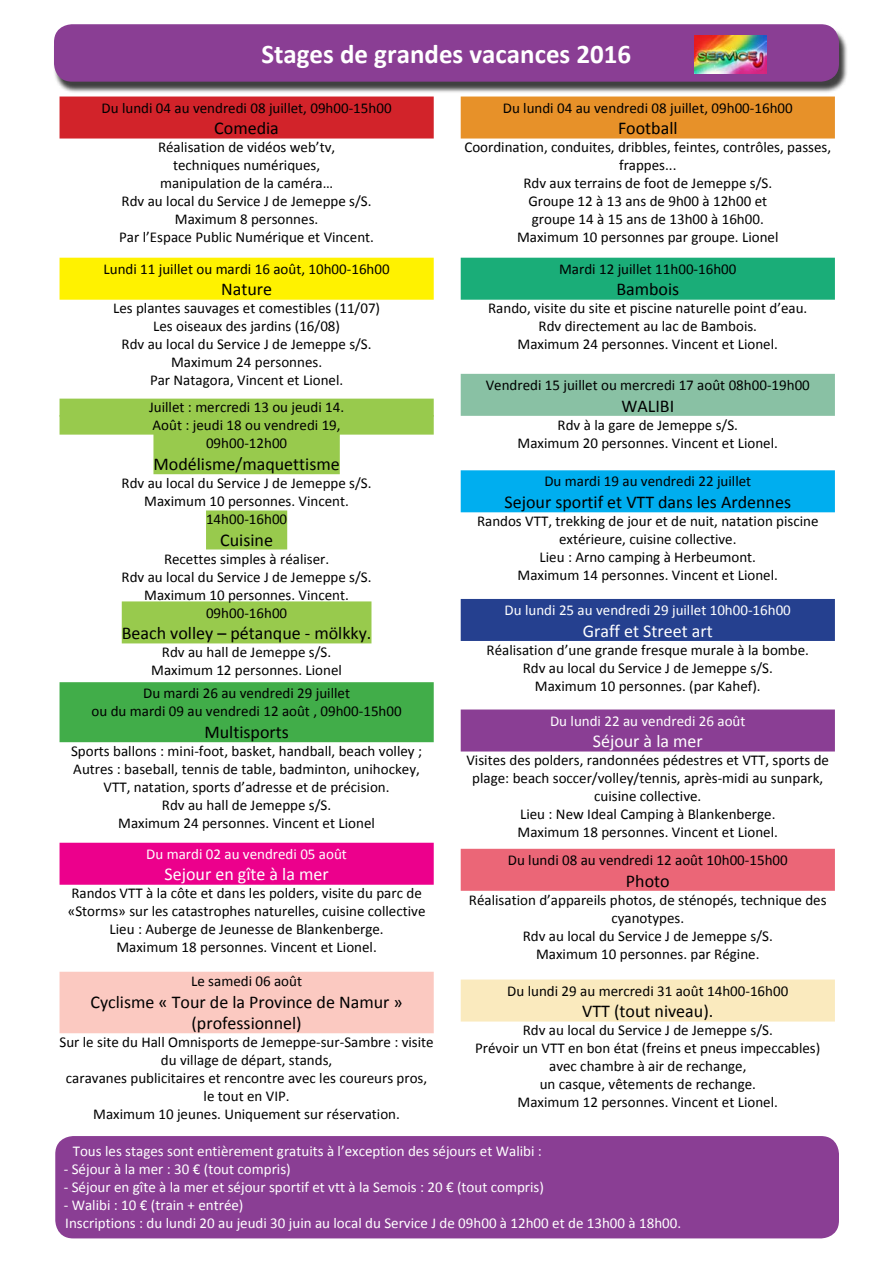
<style>
.page{position:relative;width:893px;height:1263px;background:#fff}
.page>*{position:absolute;margin:0;border:0;box-sizing:border-box;transform-origin:0 0}
.t1{font:700 27px "Calibri";color:#fff}
.t2{font:18px/21.6px "Calibri";color:#000;text-align:center}
.t3{font:18px "Calibri";color:#fff}
.t4{font:15px/18px "Calibri";color:#000;text-align:center}
.t5{font:15px/18px "Calibri";color:#fff}
</style>
<div class="page">
<div style="left:54px;top:27px;width:794px;height:66px;background:#000;opacity:.75"></div>
<div style="left:54px;top:24px;width:785px;height:58px;background:#8a3e94;border-radius:18px"></div>
<div style="left:60px;top:97px;width:374px;height:42px;background:#d2232a"></div>
<div style="left:461px;top:97px;width:374px;height:42px;background:#e79129"></div>
<div style="left:60px;top:258px;width:374px;height:42px;background:#fff200"></div>
<div style="left:461px;top:258px;width:374px;height:42px;background:#1aad78"></div>
<div style="left:60px;top:399px;width:374px;height:18px;background:#98ca4d"></div>
<div style="left:60px;top:415px;width:374px;height:20px;background:#98ca4d"></div>
<div style="left:153px;top:434px;width:187px;height:40px;background:#98ca4d"></div>
<div style="left:206px;top:510px;width:81px;height:39px;background:#98ca4d"></div>
<div style="left:122px;top:601px;width:249px;height:42px;background:#98ca4d"></div>
<div style="left:461px;top:374px;width:374px;height:42px;background:#89c1a4"></div>
<div style="left:461px;top:470px;width:374px;height:42px;background:#00aeef"></div>
<div style="left:60px;top:682px;width:374px;height:60px;background:#41ad49"></div>
<div style="left:461px;top:599px;width:374px;height:42px;background:#25408f"></div>
<div style="left:55px;top:1136px;width:784px;height:102px;background:#8a3e94;border-radius:18px"></div>
<div style="left:461px;top:709px;width:374px;height:42px;background:#8a3e94"></div>
<div style="left:60px;top:843px;width:374px;height:42px;background:#ec008c"></div>
<div style="left:60px;top:972px;width:374px;height:61px;background:#fbc9c1"></div>
<div style="left:461px;top:979px;width:374px;height:42px;background:#faeabe"></div>
<div style="left:461px;top:849px;width:374px;height:42px;background:#eb6677"></div>
<img style="left:694px;top:36px;width:73px;height:37px">
<h1 class="t1" style="left:261px;top:37px;width:371px">Stages de grandes vacances 2016</h1>
<p class="t4" style="left:102px;top:99px;width:292px">Du lundi 04 au vendredi 08 juillet, 09h00-15h00</p>
<p class="t2" style="left:214px;top:118px;width:66px">Comedia</p>
<p class="t4" style="left:119px;top:138px;width:256px">Réalisation de vidéos web’tv,<br>techniques numériques,<br>manipulation de la caméra…<br>Rdv au local du Service J de Jemeppe s/S.<br>Maximum 8 personnes.<br>Par l’Espace Public Numérique et Vincent.</p>
<p class="t4" style="left:503px;top:99px;width:292px">Du lundi 04 au vendredi 08 juillet, 09h00-16h00</p>
<p class="t2" style="left:618px;top:118px;width:61px">Football</p>
<p class="t4" style="left:464px;top:138px;width:368px">Coordination, conduites, dribbles, feintes, contrôles, passes, frappes...<br>Rdv aux terrains de foot de Jemeppe s/S.<br>Groupe 12 à 13 ans de 9h00 à 12h00 et<br>groupe 14 à 15 ans de 13h00 à 16h00.<br>Maximum 10 personnes par groupe. Lionel</p>
<p class="t4" style="left:103px;top:260px;width:288px">Lundi 11 juillet ou mardi 16 août, 10h00-16h00</p>
<p class="t2" style="left:221px;top:279px;width:52px">Nature</p>
<p class="t4" style="left:113px;top:299px;width:269px">Les plantes sauvages et comestibles (11/07)<br>Les oiseaux des jardins (16/08)<br>Rdv au local du Service J de Jemeppe s/S.<br>Maximum 24 personnes.<br>Par Natagora, Vincent et Lionel.</p>
<p class="t4" style="left:149px;top:398px;width:197px">Juillet : mercredi 13 ou jeudi 14.<br>Août : jeudi 18 ou vendredi 19,<br>09h00-12h00</p>
<p class="t2" style="left:153px;top:453px;width:188px">Modélisme/maquettisme</p>
<p class="t4" style="left:122px;top:474px;width:252px">Rdv au local du Service J de Jemeppe s/S.<br>Maximum 10 personnes. Vincent.<br>14h00-16h00</p>
<p class="t2" style="left:220px;top:529px;width:54px">Cuisine</p>
<p class="t4" style="left:122px;top:550px;width:252px">Recettes simples à réaliser.<br>Rdv au local du Service J de Jemeppe s/S.<br>Maximum 10 personnes. Vincent.<br>09h00-16h00</p>
<p class="t2" style="left:122px;top:622px;width:251px">Beach volley – pétanque - mölkky.</p>
<p class="t4" style="left:151px;top:643px;width:192px">Rdv au hall de Jemeppe s/S.<br>Maximum 12 personnes. Lionel</p>
<p class="t4" style="left:92px;top:684px;width:312px">Du mardi 26 au vendredi 29 juillet<br>ou du mardi 09 au vendredi 12 août , 09h00-15h00</p>
<p class="t2" style="left:204px;top:721px;width:86px">Multisports</p>
<p class="t4" style="left:71px;top:742px;width:353px">Sports ballons : mini-foot, basket, handball, beach volley ; Autres : baseball, tennis de table, badminton, unihockey, VTT, natation, sports d’adresse et de précision.<br>Rdv au hall de Jemeppe s/S.<br>Maximum 24 personnes. Vincent et Lionel</p>
<p class="t5" style="left:146px;top:845px;width:202px">Du mardi 02 au vendredi 05 août</p>
<p class="t3" style="left:165px;top:863px;width:166px">Sejour en gîte à la mer</p>
<p class="t4" style="left:68px;top:884px;width:359px">Randos VTT à la côte et dans les polders, visite du parc de «Storms» sur les catastrophes naturelles, cuisine collective Lieu : Auberge de Jeunesse de Blankenberge.<br>Maximum 18 personnes. Vincent et Lionel.</p>
<p class="t4" style="left:191px;top:972px;width:112px">Le samedi 06 août</p>
<p class="t2" style="left:90px;top:991px;width:314px">Cyclisme « Tour de la Province de Namur » (professionnel)</p>
<p class="t4" style="left:60px;top:1033px;width:376px">Sur le site du Hall Omnisports de Jemeppe-sur-Sambre : visite du village de départ, stands,<br>caravanes publicitaires et rencontre avec les coureurs pros, le tout en VIP.<br>Maximum 10 jeunes. Uniquement sur réservation.</p>
<p class="t4" style="left:559px;top:260px;width:179px">Mardi 12 juillet 11h00-16h00</p>
<p class="t2" style="left:616px;top:279px;width:64px">Bambois</p>
<p class="t4" style="left:488px;top:299px;width:321px">Rando, visite du site et piscine naturelle point d’eau.<br>Rdv directement au lac de Bambois.<br>Maximum 24 personnes. Vincent et Lionel.</p>
<p class="t4" style="left:486px;top:376px;width:326px">Vendredi 15 juillet ou mercredi 17 août 08h00-19h00</p>
<p class="t2" style="left:621px;top:395px;width:54px">WALIBI</p>
<p class="t4" style="left:518px;top:416px;width:262px">Rdv à la gare de Jemeppe s/S.<br>Maximum 20 personnes. Vincent et Lionel.</p>
<p class="t4" style="left:544px;top:472px;width:208px">Du mardi 19 au vendredi 22 juillet</p>
<p class="t2" style="left:504px;top:491px;width:288px">Sejour sportif et VTT dans les Ardennes</p>
<p class="t4" style="left:477px;top:512px;width:343px">Randos VTT, trekking de jour et de nuit, natation piscine extérieure, cuisine collective.<br>Lieu : Arno camping à Herbeumont.<br>Maximum 14 personnes. Vincent et Lionel.</p>
<p class="t5" style="left:505px;top:601px;width:288px">Du lundi 25 au vendredi 29 juillet 10h00-16h00</p>
<p class="t3" style="left:583px;top:619px;width:131px">Graff et Street art</p>
<p class="t4" style="left:486px;top:641px;width:324px">Réalisation d’une grande fresque murale à la bombe.<br>Rdv au local du Service J de Jemeppe s/S.<br>Maximum 10 personnes. (par Kahef).</p>
<p class="t5" style="left:550px;top:712px;width:197px">Du lundi 22 au vendredi 26 août</p>
<p class="t3" style="left:593px;top:730px;width:111px">Séjour à la mer</p>
<p class="t4" style="left:466px;top:751px;width:364px">Visites des polders, randonnées pédestres et VTT, sports de plage: beach soccer/volley/tennis, après-midi au sunpark, cuisine collective.<br>Lieu : New Ideal Camping à Blankenberge.<br>Maximum 18 personnes. Vincent et Lionel.</p>
<p class="t4" style="left:508px;top:851px;width:281px">Du lundi 08 au vendredi 12 août 10h00-15h00</p>
<p class="t2" style="left:626px;top:870px;width:45px">Photo</p>
<p class="t4" style="left:469px;top:891px;width:359px">Réalisation d’appareils photos, de sténopés, technique des cyanotypes.<br>Rdv au local du Service J de Jemeppe s/S.<br>Maximum 10 personnes. par Régine.</p>
<p class="t4" style="left:507px;top:982px;width:283px">Du lundi 29 au mercredi 31 août 14h00-16h00</p>
<p class="t2" style="left:582px;top:1000px;width:133px">VTT (tout niveau).</p>
<p class="t4" style="left:475px;top:1021px;width:347px">Rdv au local du Service J de Jemeppe s/S.<br>Prévoir un VTT en bon état (freins et pneus impeccables) avec chambre à air de rechange,<br>un casque, vêtements de rechange.<br>Maximum 12 personnes. Vincent et Lionel.</p>
<p class="t5" style="left:73px;top:1142px;width:471px">Tous les stages sont entièrement gratuits à l’exception des séjours et Walibi :</p>
<p class="t5" style="left:64px;top:1160px;width:228px">- Séjour à la mer : 30 € (tout compris)</p>
<p class="t5" style="left:64px;top:1178px;width:482px">- Séjour en gîte à la mer et séjour sportif et vtt à la Semois : 20 € (tout compris)</p>
<p class="t5" style="left:64px;top:1196px;width:619px">- Walibi : 10 € (train + entrée)<br>Inscriptions : du lundi 20 au jeudi 30 juin au local du Service J de 09h00 à 12h00 et de 13h00 à 18h00.</p>
</div>
